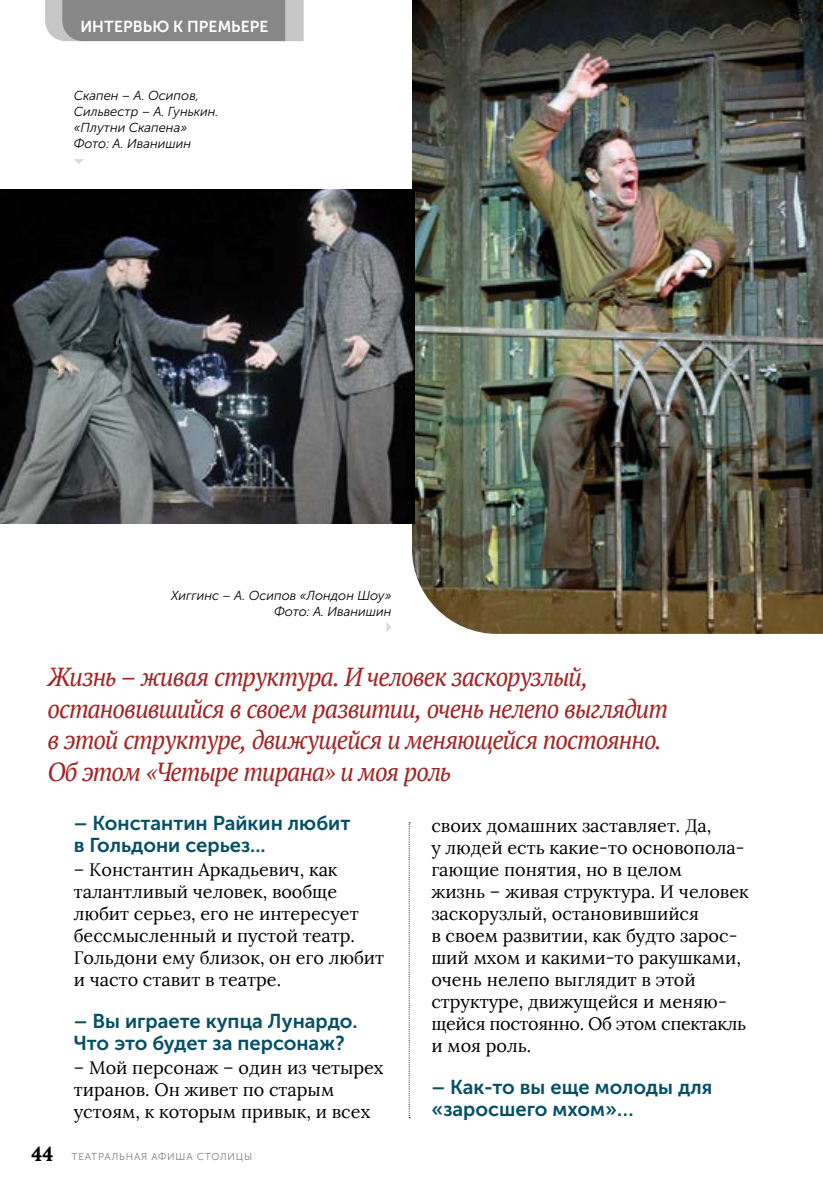
<style>
.page{position:relative;width:823px;height:1191px;background:#fff}
.page>*{position:absolute;margin:0;border:0;box-sizing:border-box;transform-origin:0 0}
.t1{font:italic 26px/31.8px "PT Serif";letter-spacing:-.04em;color:#a12523;scale:.95 1}
.t2{font:20px/22px "Museo Sans Cyrl 700";color:#065066}
.t3{font:18px/22px "Lora";color:#000}
.t4{font:15.8px "Museo Sans Cyrl 700";letter-spacing:.005em;color:#fff}
.t5{font:italic 13px/16px "Museo Sans Cyrl 300";color:#000}
.t6{font:10px "Museo Sans Cyrl 300";letter-spacing:.08em;color:#7c7b7b}
.s1{font-family:"Lora";font-weight:700;font-size:20px;color:#000}
</style>
<div class="page">
<svg style="left:408px;top:822px;width:2px;height:296px"></svg>
<img style="left:412px;top:0;width:410px;height:634px">
<img style="left:0;top:190px;width:414px;height:334px">
<svg style="left:74px;top:159px;width:10px;height:5px"></svg>
<svg style="left:386px;top:622px;width:5px;height:10px"></svg>
<svg style="left:45px;top:0;width:258px;height:41px;background:#909090"></svg>
<p class="t4" style="left:80px;top:18px;width:189px">ИНТЕРВЬЮ К ПРЕМЬЕРЕ</p>
<p class="t5" style="left:74px;top:88px;width:146px">Скапен – А. Осипов,<br>Сильвестр – А. Гунькин. «Плутни Скапена»<br>Фото: А. Иванишин</p>
<p class="t5" style="left:171px;top:588px;width:222px;text-align:right">Хиггинс – А. Осипов «Лондон Шоу»<br>Фото: А. Иванишин</p>
<h1 class="t1" style="left:47px;top:660px;width:654px">Жизнь – живая структура. И человек заскорузлый, остановившийся в своем развитии, очень нелепо выглядит в этой структуре, движущейся и меняющейся постоянно.<br>Об этом «Четыре тирана» и моя роль</h1>
<p class="t2" style="left:74px;top:812px;width:278px">– Константин Райкин любит в Гольдони серьез...</p>
<p class="t3" style="left:74px;top:858px;width:311px">– Константин Аркадьевич, как талантливый человек, вообще любит серьез, его не интересует бессмысленный и пустой театр.<br>Гольдони ему близок, он его любит и часто ставит в театре.</p>
<p class="t2" style="left:74px;top:1010px;width:285px">– Вы играете купца Лунардо.<br>Что это будет за персонаж?</p>
<p class="t3" style="left:74px;top:1056px;width:311px">– Мой персонаж – один из четырех тиранов. Он живет по старым устоям, к которым привык, и всех</p>
<p class="t6" style="left:31px;top:1150px;width:222px"><span class="s1">44</span> ТЕАТРАЛЬНАЯ АФИША СТОЛИЦЫ</p>
<p class="t3" style="left:431px;top:814px;width:319px">своих домашних заставляет. Да,<br>у людей есть какие-то основопола&shy;гающие понятия, но в целом<br>жизнь – живая структура. И человек заскорузлый, остановившийся<br>в своем развитии, как будто зарос&shy;ший мхом и какими-то ракушками, очень нелепо выглядит в этой структуре, движущейся и меняю&shy;щейся постоянно. Об этом спектакль и моя роль.</p>
<p class="t2" style="left:431px;top:1076px;width:282px">– Как-то вы еще молоды для «заросшего мхом»…</p>
</div>
